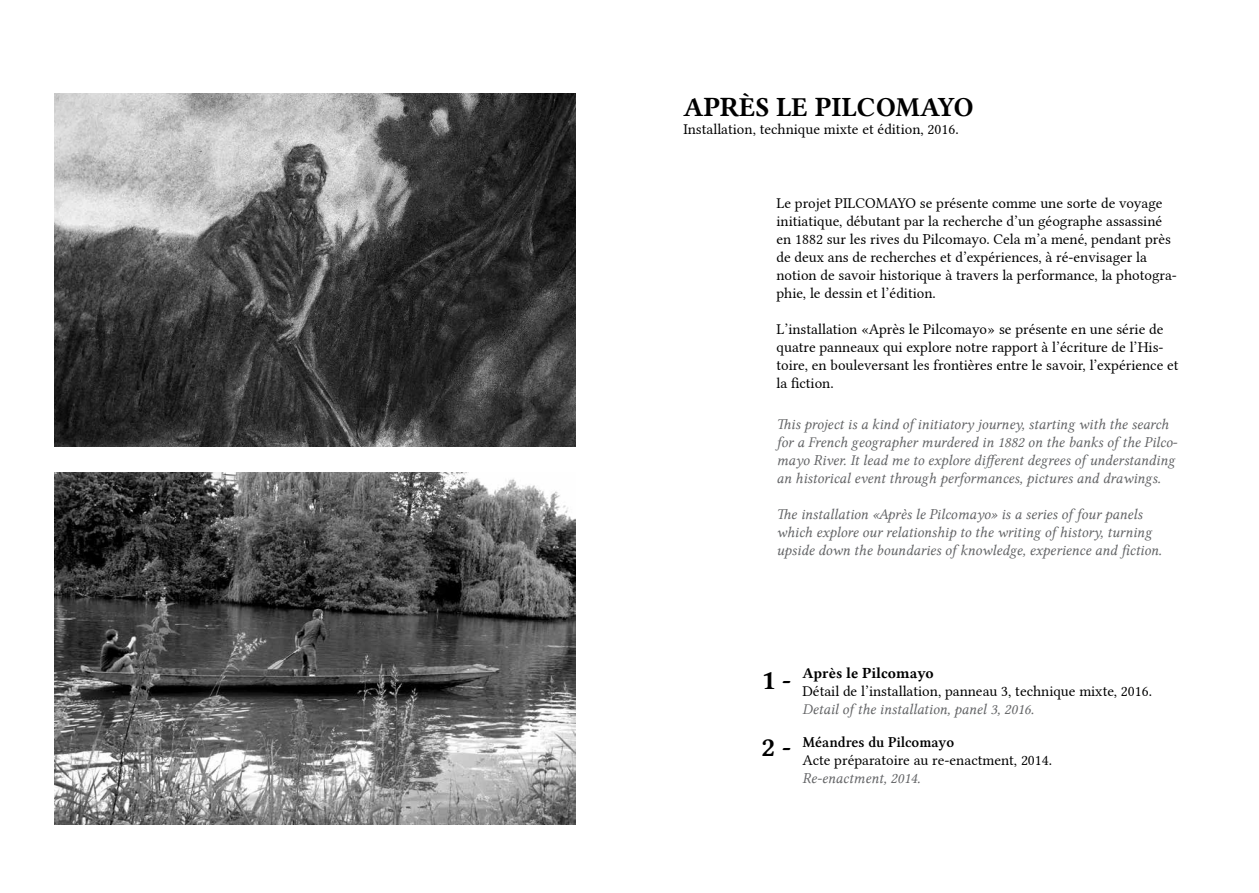
<style>
.page{position:relative;width:1259px;height:893px;background:#fff}
.page>*{position:absolute;margin:0;border:0;box-sizing:border-box;transform-origin:0 0}
.t1{font:27px "Lin Libertine B";color:#000}
.t2{font:15px/18px "Lin Libertine";color:#000}
.t3{font:15px/18px "Lin Libertine I";color:#636466}
.t4{font:15px "Lin Libertine Z";color:#000}
.t5{font:15px "Lin Libertine B";color:#000}
.s1{font-size:27px}
</style>
<div class="page">
<img style="left:54px;top:472px;width:521px;height:352px">
<img style="left:54px;top:94px;width:521px;height:352px">
<h1 class="t1" style="left:683px;top:88px;width:292px">APRÈS LE PILCOMAYO</h1>
<p class="t2" style="left:683px;top:118px;width:277px">Installation, technique mixte et édition, 2016.</p>
<p class="t2" style="left:776px;top:193px;width:402px">Le projet PILCOMAYO se présente comme une sorte de voyage initiatique, débutant par la recherche d’un géographe assassiné en 1882 sur les rives du Pilcomayo. Cela m’a mené, pendant près de deux ans de recherches et d’expériences, à ré-envisager la notion de savoir historique à travers la performance, la photogra&shy;phie, le dessin et l’édition.</p>
<p class="t2" style="left:776px;top:319px;width:403px">L’installation «Après le Pilcomayo» se présente en une série de quatre panneaux qui explore notre rapport à l’écriture de l’His&shy;toire, en bouleversant les frontières entre le savoir, l’expérience et la fiction.</p>
<p class="t3" style="left:776px;top:416px;width:402px">This project is a kind of initiatory journey, starting with the search for a French geographer murdered in 1882 on the banks of the Pilco&shy;mayo River. It lead me to explore different degrees of understanding an historical event through performances, pictures and drawings.</p>
<p class="t3" style="left:776px;top:506px;width:387px">The installation «Après le Pilcomayo» is a series of four panels which explore our relationship to the writing of history, turning upside down the boundaries of knowledge, experience and fiction.</p>
<p class="t5" style="left:761px;top:663px;width:174px"><span class="s1">1 -</span> Après le Pilcomayo</p>
<p class="t2" style="left:802px;top:681px;width:351px">Détail de l’installation, panneau 3, technique mixte, 2016.</p>
<p class="t3" style="left:802px;top:701px;width:233px">Detail of the installation, panel 3, 2016.</p>
<h1 class="t1" style="left:761px;top:729px;width:32px">2 -</h1>
<p class="t4" style="left:802px;top:733px;width:153px">Méandres du Pilcomayo</p>
<p class="t2" style="left:802px;top:749px;width:251px">Acte préparatoire au re-enactment, 2014.</p>
<p class="t3" style="left:802px;top:769px;width:119px">Re-enactment, 2014.</p>
</div>
